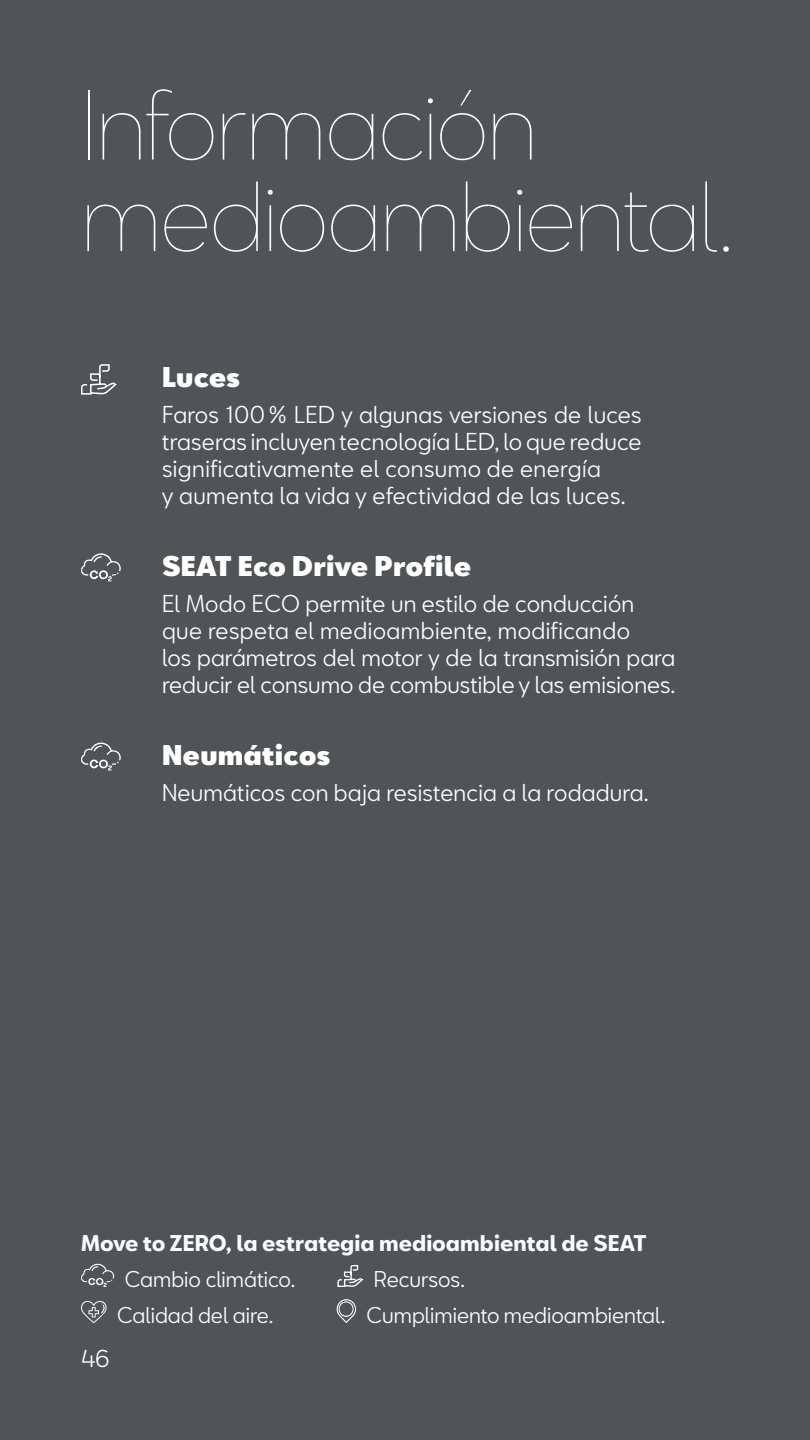
<style>
.page{position:relative;width:810px;height:1440px;background:#505456}
.page>*{position:absolute;margin:0;border:0;box-sizing:border-box;transform-origin:0 0}
.t1{font:200 91.5px/91.5px "SEATBCN";letter-spacing:-.02em;color:#fff}
.t2{font:900 26.25px "SEATBCN";letter-spacing:.01em;color:#fff}
.t3{font:22.5px/27px "SEATBCN";letter-spacing:.01em;color:#fff}
.t4{font:21px "SEATBCN";color:#fff}
.t5{font:700 21px "SEATBCN";color:#fff}
</style>
<div class="page">
<svg style="left:81px;top:553px;width:40px;height:28px"></svg>
<svg style="left:81px;top:364px;width:36px;height:31px"></svg>
<svg style="left:81px;top:742px;width:40px;height:29px"></svg>
<svg style="left:81px;top:1263px;width:33px;height:24px"></svg>
<svg style="left:337px;top:1265px;width:27px;height:22px"></svg>
<svg style="left:81px;top:1301px;width:26px;height:22px"></svg>
<svg style="left:337px;top:1299px;width:19px;height:24px"></svg>
<h1 class="t1" style="left:81px;top:80px;width:654px">Información medioambiental.</h1>
<p class="t2" style="left:162px;top:363px;width:79px">Luces</p>
<p class="t3" style="left:162px;top:401px;width:481px">Faros 100 % LED y algunas versiones de luces traseras incluyen tecnología LED, lo que reduce significativamente el consumo de energía<br>y aumenta la vida y efectividad de las luces.</p>
<p class="t2" style="left:162px;top:552px;width:311px">SEAT Eco Drive Profile</p>
<p class="t3" style="left:162px;top:590px;width:515px">El Modo ECO permite un estilo de conducción que respeta el medioambiente, modificando<br>los parámetros del motor y de la transmisión para reducir el consumo de combustible y las emisiones.</p>
<p class="t2" style="left:162px;top:741px;width:170px">Neumáticos</p>
<p class="t3" style="left:162px;top:779px;width:488px">Neumáticos con baja resistencia a la rodadura.</p>
<p class="t5" style="left:81px;top:1231px;width:567px">Move to ZERO, la estrategia medioambiental de SEAT</p>
<p class="t4" style="left:125px;top:1261px;width:172px">Cambio climático.</p>
<p class="t4" style="left:374px;top:1261px;width:93px">Recursos.</p>
<p class="t4" style="left:117px;top:1297px;width:158px">Calidad del aire.</p>
<p class="t4" style="left:367px;top:1297px;width:300px">Cumplimiento medioambiental.</p>
<p class="t3" style="left:81px;top:1345px;width:30px">46</p>
</div>
